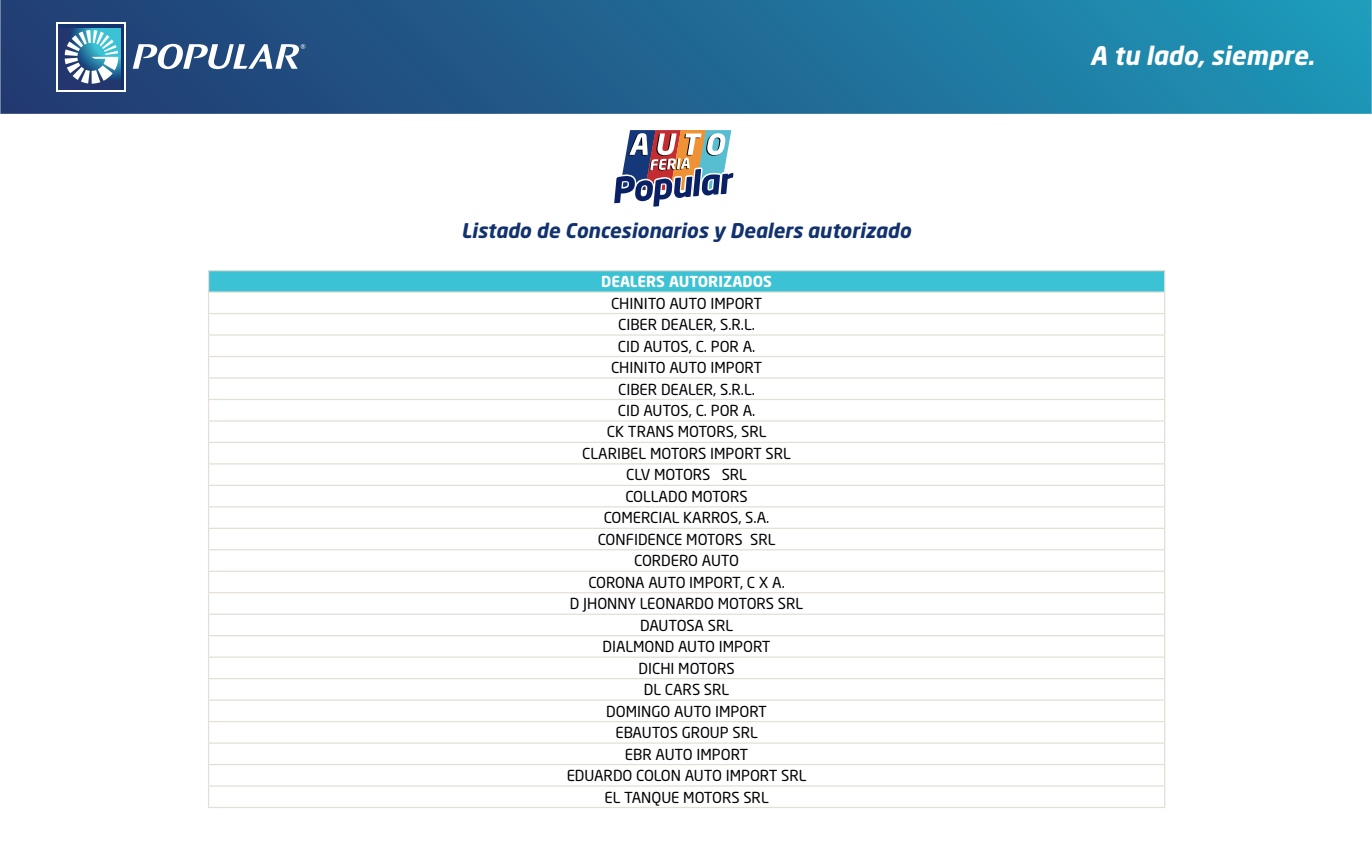
<style>
.page{position:relative;width:1372px;height:855px;background:#fff}
.page>*{position:absolute;margin:0;border:0;box-sizing:border-box;transform-origin:0 0}
.t1{font:italic 700 25.25px "Neo Sans Pro";color:#fff}
.t2{font:italic 700 20px "Neo Sans Pro";color:#12326f}
.t3{font:15px/21.5px "Neo Sans Pro";color:#000;text-align:center}
.t4{font:700 15px "Neo Sans Pro";color:#fff}
</style>
<div class="page">
<svg style="left:0;top:0;width:1371px;height:114px;background:#206a95"></svg>
<svg style="left:57px;top:22px;width:69px;height:69px"></svg>
<div style="left:59px;top:24px;width:65px;height:65px;background:linear-gradient(to right,#123370,#123370)"></div>
<svg style="left:133px;top:44px;width:172px;height:25px"></svg>
<div style="left:59px;top:28px;width:61px;height:61px;background:linear-gradient(to right,#23366d,#23366d)"></div>
<svg style="left:65px;top:30px;width:53px;height:54px"></svg>
<svg style="left:614px;top:130px;width:120px;height:77px"></svg>
<div style="left:208px;top:271px;width:956px;height:21px;background:#3bc2d4"></div>
<hr style="left:208px;top:270px;width:957px;height:1px;background:#e3dfd7">
<hr style="left:1163px;top:271px;width:2px;height:20px;background:#e3dfd7">
<hr style="left:1163px;top:293px;width:2px;height:20px;background:#e3dfd7">
<hr style="left:1163px;top:314px;width:2px;height:20px;background:#e3dfd7">
<hr style="left:1163px;top:336px;width:2px;height:20px;background:#e3dfd7">
<hr style="left:1163px;top:357px;width:2px;height:20px;background:#e3dfd7">
<hr style="left:1163px;top:379px;width:2px;height:20px;background:#e3dfd7">
<hr style="left:1163px;top:400px;width:2px;height:20px;background:#e3dfd7">
<hr style="left:1163px;top:422px;width:2px;height:20px;background:#e3dfd7">
<hr style="left:1163px;top:443px;width:2px;height:20px;background:#e3dfd7">
<hr style="left:1163px;top:465px;width:2px;height:20px;background:#e3dfd7">
<hr style="left:1163px;top:486px;width:2px;height:20px;background:#e3dfd7">
<hr style="left:1163px;top:507px;width:2px;height:21px;background:#e3dfd7">
<hr style="left:1163px;top:529px;width:2px;height:20px;background:#e3dfd7">
<hr style="left:1163px;top:550px;width:2px;height:21px;background:#e3dfd7">
<hr style="left:1163px;top:572px;width:2px;height:20px;background:#e3dfd7">
<hr style="left:1163px;top:593px;width:2px;height:21px;background:#e3dfd7">
<hr style="left:1163px;top:615px;width:2px;height:20px;background:#e3dfd7">
<hr style="left:1163px;top:636px;width:2px;height:21px;background:#e3dfd7">
<hr style="left:1163px;top:658px;width:2px;height:20px;background:#e3dfd7">
<hr style="left:1163px;top:679px;width:2px;height:20px;background:#e3dfd7">
<hr style="left:1163px;top:701px;width:2px;height:20px;background:#e3dfd7">
<hr style="left:1163px;top:722px;width:2px;height:20px;background:#e3dfd7">
<hr style="left:1163px;top:744px;width:2px;height:20px;background:#e3dfd7">
<hr style="left:1163px;top:765px;width:2px;height:20px;background:#e3dfd7">
<hr style="left:1163px;top:787px;width:2px;height:20px;background:#e3dfd7">
<hr style="left:208px;top:291px;width:957px;height:2px;background:#e3dfd7">
<hr style="left:208px;top:313px;width:957px;height:1px;background:#e3dfd7">
<hr style="left:208px;top:334px;width:957px;height:2px;background:#e3dfd7">
<hr style="left:208px;top:356px;width:957px;height:1px;background:#e3dfd7">
<hr style="left:208px;top:377px;width:957px;height:2px;background:#e3dfd7">
<hr style="left:208px;top:399px;width:957px;height:1px;background:#e3dfd7">
<hr style="left:208px;top:420px;width:957px;height:2px;background:#e3dfd7">
<hr style="left:208px;top:442px;width:957px;height:1px;background:#e3dfd7">
<hr style="left:208px;top:463px;width:957px;height:2px;background:#e3dfd7">
<hr style="left:208px;top:485px;width:957px;height:1px;background:#e3dfd7">
<hr style="left:208px;top:506px;width:957px;height:1px;background:#e3dfd7">
<hr style="left:208px;top:528px;width:957px;height:1px;background:#e3dfd7">
<hr style="left:208px;top:549px;width:957px;height:1px;background:#e3dfd7">
<hr style="left:208px;top:571px;width:957px;height:1px;background:#e3dfd7">
<hr style="left:208px;top:592px;width:957px;height:1px;background:#e3dfd7">
<hr style="left:208px;top:614px;width:957px;height:1px;background:#e3dfd7">
<hr style="left:208px;top:635px;width:957px;height:1px;background:#e3dfd7">
<hr style="left:208px;top:657px;width:957px;height:1px;background:#e3dfd7">
<hr style="left:208px;top:678px;width:957px;height:1px;background:#e3dfd7">
<hr style="left:208px;top:699px;width:957px;height:2px;background:#e3dfd7">
<hr style="left:208px;top:721px;width:957px;height:1px;background:#e3dfd7">
<hr style="left:208px;top:742px;width:957px;height:2px;background:#e3dfd7">
<hr style="left:208px;top:764px;width:957px;height:1px;background:#e3dfd7">
<hr style="left:208px;top:785px;width:957px;height:2px;background:#e3dfd7">
<hr style="left:208px;top:807px;width:957px;height:1px;background:#e3dfd7">
<svg style="left:208px;top:271px;width:1px;height:536px"></svg>
<h2 class="t2" style="left:461px;top:218px;width:451px">Listado de Concesionarios y Dealers autorizado</h2>
<p class="t4" style="left:601px;top:272px;width:172px">DEALERS AUTORIZADOS</p>
<p class="t3" style="left:566px;top:292px;width:241px">CHINITO AUTO IMPORT<br>CIBER DEALER, S.R.L.<br>CID AUTOS, C. POR A.<br>CHINITO AUTO IMPORT<br>CIBER DEALER, S.R.L.<br>CID AUTOS, C. POR A.<br>CK TRANS MOTORS, SRL<br>CLARIBEL MOTORS IMPORT SRL<br>CLV MOTORS SRL<br>COLLADO MOTORS<br>COMERCIAL KARROS, S.A.<br>CONFIDENCE MOTORS SRL<br>CORDERO AUTO<br>CORONA AUTO IMPORT, C X A.<br>D JHONNY LEONARDO MOTORS SRL<br>DAUTOSA SRL<br>DIALMOND AUTO IMPORT<br>DICHI MOTORS<br>DL CARS SRL<br>DOMINGO AUTO IMPORT<br>EBAUTOS GROUP SRL<br>EBR AUTO IMPORT<br>EDUARDO COLON AUTO IMPORT SRL<br>EL TANQUE MOTORS SRL</p>
<h1 class="t1" style="left:1090px;top:40px;width:226px">A tu lado, siempre.</h1>
</div>
